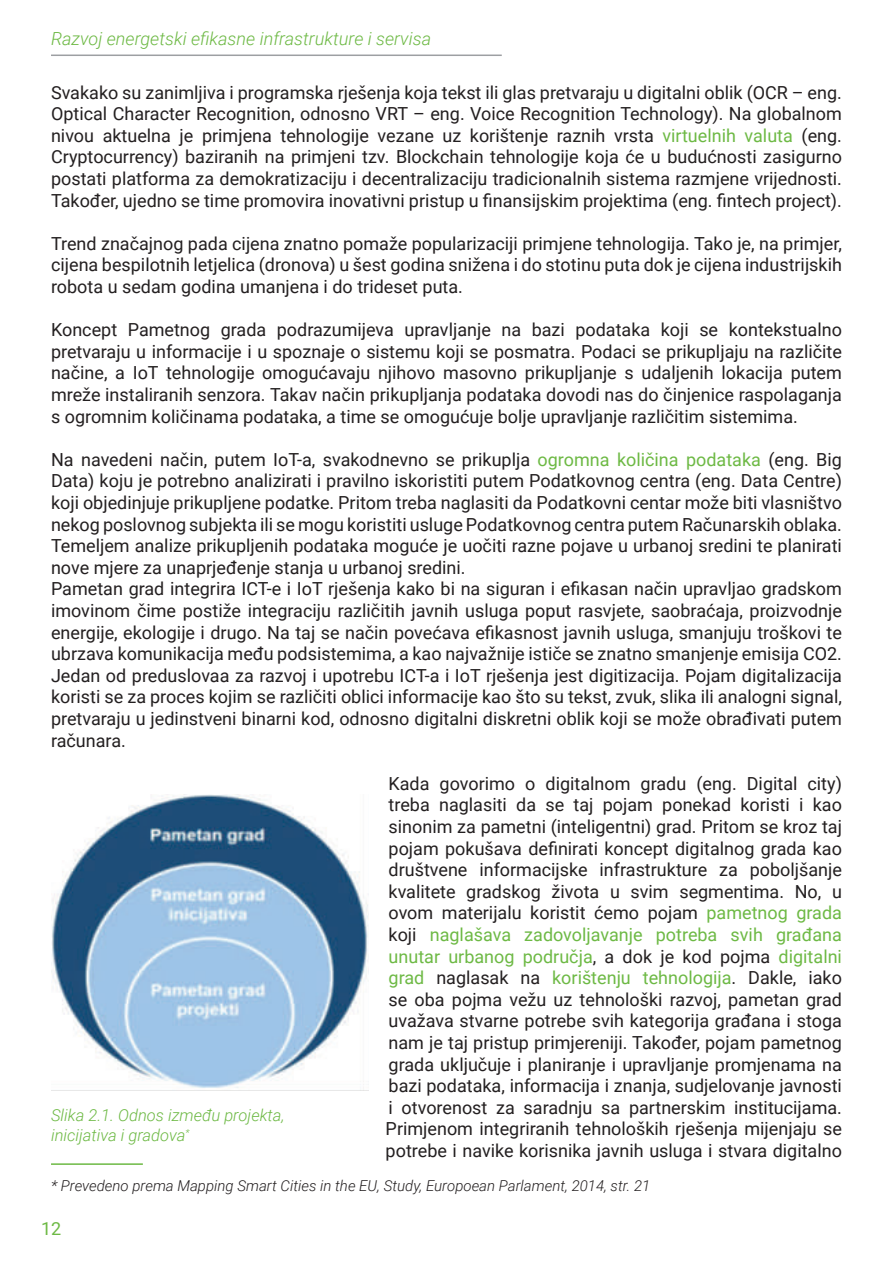
<style>
.page{position:relative;width:893px;height:1263px;background:#fff}
.page>*{position:absolute;margin:0;border:0;box-sizing:border-box;transform-origin:0 0}
.t1{font:18px/21.6px "Roboto";color:#231f20;text-align:justify}
.t2{font:italic 300 18px "Roboto";color:#6db944}
.t3{font:18px "Roboto";color:#6db944}
.t4{font:italic 300 16.5px/19.8px "Roboto";color:#6db944}
.t5{font:italic 300 15px "Roboto";color:#231f20}
.s1{color:#6db944}
</style>
<div class="page">
<hr style="left:51px;top:55px;width:451px;height:1px;background:#9d9fa2">
<img style="left:51px;top:794px;width:318px;height:294px">
<hr style="left:51px;top:1163px;width:92px;height:2px;background:#6db944">
<p class="t2" style="left:51px;top:26px;width:382px">Razvoj energetski efikasne infrastrukture i servisa</p>
<p class="t1" style="left:51px;top:81px;width:792px">Svakako su zanimljiva i programska rješenja koja tekst ili glas pretvaraju u digitalni oblik (OCR – eng.<br>Optical Character Recognition, odnosno VRT – eng. Voice Recognition Technology). Na globalnom nivou aktuelna je primjena tehnologije vezane uz korištenje raznih vrsta <span class="s1">virtuelnih valuta</span> (eng.<br>Cryptocurrency) baziranih na primjeni tzv. Blockchain tehnologije koja će u budućnosti zasigurno postati platforma za demokratizaciju i decentralizaciju tradicionalnih sistema razmjene vrijednosti.<br>Također, ujedno se time promovira inovativni pristup u finansijskim projektima (eng. fintech project).</p>
<p class="t1" style="left:51px;top:232px;width:792px">Trend značajnog pada cijena znatno pomaže popularizaciji primjene tehnologija. Tako je, na primjer, cijena bespilotnih letjelica (dronova) u šest godina snižena i do stotinu puta dok je cijena industrijskih robota u sedam godina umanjena i do trideset puta.</p>
<p class="t1" style="left:51px;top:318px;width:792px">Koncept Pametnog grada podrazumijeva upravljanje na bazi podataka koji se kontekstualno pretvaraju u informacije i u spoznaje o sistemu koji se posmatra. Podaci se prikupljaju na različite načine, a IoT tehnologije omogućavaju njihovo masovno prikupljanje s udaljenih lokacija putem mreže instaliranih senzora. Takav način prikupljanja podataka dovodi nas do činjenice raspolaganja s ogromnim količinama podataka, a time se omogućuje bolje upravljanje različitim sistemima.</p>
<p class="t1" style="left:51px;top:448px;width:792px;text-align:left">Na navedeni način, putem IoT-a, svakodnevno se prikuplja <span class="s1">ogromna količina podataka</span> (eng. Big Data) koju je potrebno analizirati i pravilno iskoristiti putem Podatkovnog centra (eng. Data Centre) koji objedinjuje prikupljene podatke. Pritom treba naglasiti da Podatkovni centar može biti vlasništvo nekog poslovnog subjekta ili se mogu koristiti usluge Podatkovnog centra putem Računarskih oblaka.<br>Temeljem analize prikupljenih podataka moguće je uočiti razne pojave u urbanoj sredini te planirati nove mjere za unaprjeđenje stanja u urbanoj sredini.<br>Pametan grad integrira ICT-e i IoT rješenja kako bi na siguran i efikasan način upravljao gradskom imovinom čime postiže integraciju različitih javnih usluga poput rasvjete, saobraćaja, proizvodnje energije, ekologije i drugo. Na taj se način povećava efikasnost javnih usluga, smanjuju troškovi te ubrzava komunikacija među podsistemima, a kao najvažnije ističe se znatno smanjenje emisija CO2.<br>Jedan od preduslovaa za razvoj i upotrebu ICT-a i IoT rješenja jest digitizacija. Pojam digitalizacija koristi se za proces kojim se različiti oblici informacije kao što su tekst, zvuk, slika ili analogni signal, pretvaraju u jedinstveni binarni kod, odnosno digitalni diskretni oblik koji se može obrađivati putem računara.</p>
<p class="t1" style="left:386px;top:772px;width:458px">Kada govorimo o digitalnom gradu (eng. Digital city) treba naglasiti da se taj pojam ponekad koristi i kao sinonim za pametni (inteligentni) grad. Pritom se kroz taj pojam pokušava definirati koncept digitalnog grada kao društvene informacijske infrastrukture za poboljšanje kvalitete gradskog života u svim segmentima. No, u ovom materijalu koristit ćemo pojam <span class="s1">pametnog grada </span>koji <span class="s1">naglašava zadovoljavanje potreba svih građana unutar urbanog područja</span>, a dok je kod pojma <span class="s1">digitalni grad</span> naglasak na <span class="s1">korištenju tehnologija</span>. Dakle, iako se oba pojma vežu uz tehnološki razvoj, pametan grad uvažava stvarne potrebe svih kategorija građana i stoga nam je taj pristup primjereniji. Također, pojam pametnog grada uključuje i planiranje i upravljanje promjenama na bazi podataka, informacija i znanja, sudjelovanje javnosti i otvorenost za saradnju sa partnerskim institucijama.<br>Primjenom integriranih tehnoloških rješenja mijenjaju se potrebe i navike korisnika javnih usluga i stvara digitalno</p>
<p class="t4" style="left:51px;top:1105px;width:235px">Slika 2.1. Odnos između projekta, inicijativa i gradova<sup>*</sup></p>
<p class="t5" style="left:51px;top:1175px;width:601px">* Prevedeno prema Mapping Smart Cities in the EU, Study, Europoean Parlament, 2014, str. 21</p>
<p class="t3" style="left:41px;top:1216px;width:22px">12</p>
</div>
